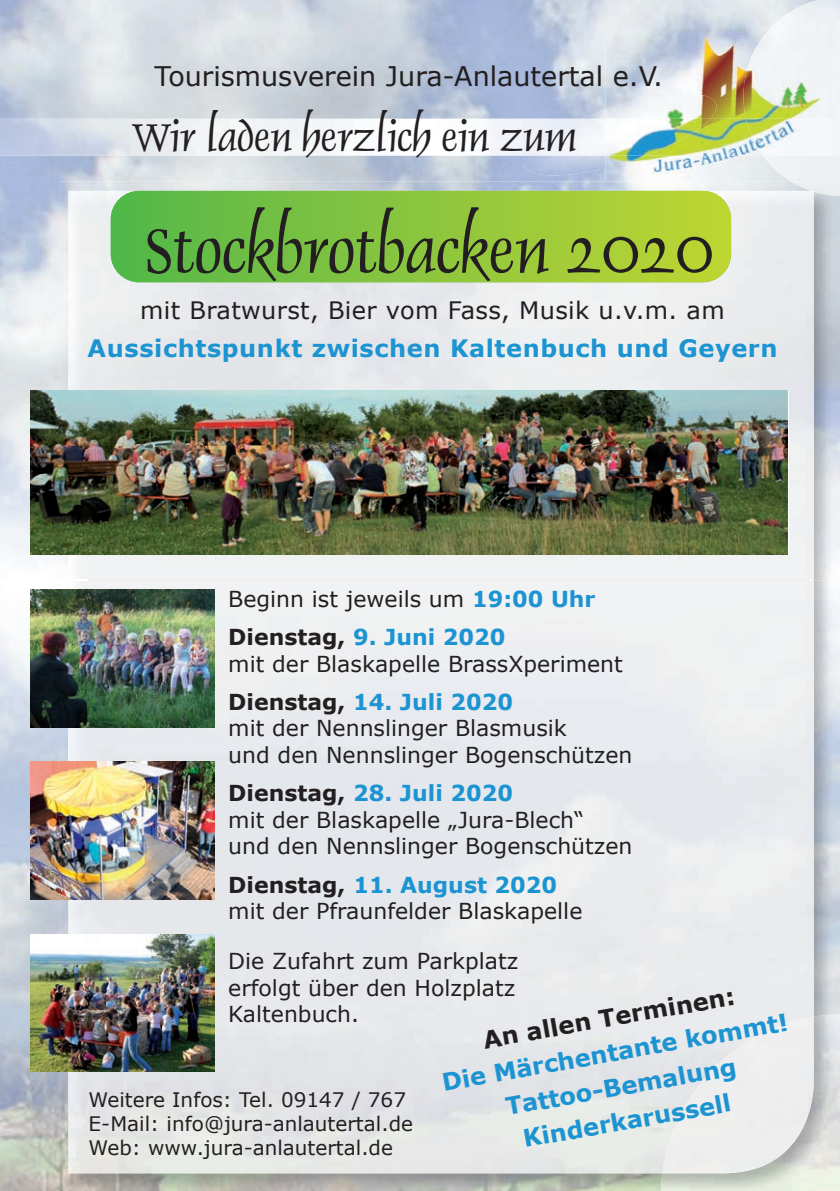
<style>
.page{position:relative;width:840px;height:1191px;background:#fff}
.page>*{position:absolute;margin:0;border:0;box-sizing:border-box;transform-origin:0 0}
.t1{font:70px "Dauphin Plain";color:#231f20}
.t2{font:44px "Dauphin Plain";color:#231f20}
.t3{font:27px "Verdana";color:#231f20}
.t4{font:700 24px/34.8px "Verdana";letter-spacing:.025em;color:#1c94d2;text-align:center}
.t5{font:24px "Verdana";letter-spacing:.015em;color:#231f20}
.t6{font:700 24px "Verdana";color:#231f20}
.t7{font:22px/26.4px "Verdana";color:#231f20}
.t8{font:20px/24px "Verdana";color:#231f20}
.s1{font-weight:700;color:#1c94d2}
.s2{font-weight:700}
</style>
<div class="page">
<svg style="left:0;top:0;width:581px;height:119px;background:#c8d1de"></svg>
<img style="left:813px;top:192px;width:27px;height:387px">
<img style="left:839px;top:375px;width:1px;height:204px">
<img style="left:0;top:375px;width:68px;height:189px">
<img style="left:813px;top:581px;width:27px;height:435px">
<img style="left:0;top:784px;width:59px;height:407px">
<img style="left:0;top:589px;width:68px;height:195px">
<img style="left:766px;top:0;width:73px;height:119px">
<img style="left:581px;top:110px;width:24px;height:9px">
<img style="left:523px;top:156px;width:82px;height:19px">
<img style="left:526px;top:119px;width:120px;height:37px">
<img style="left:59px;top:899px;width:602px;height:292px">
<img style="left:813px;top:579px;width:17px;height:2px">
<img style="left:790px;top:181px;width:49px;height:15px">
<div style="left:68px;top:191px;width:745px;height:388px;background:#e9ecef"></div>
<img style="left:68px;top:579px;width:745px;height:594px">
<div style="left:111px;top:191px;width:619px;height:91px;background:linear-gradient(to right,#54b749,#c0d532);border-radius:28px"></div>
<img style="left:31px;top:390px;width:756px;height:164px">
<img style="left:31px;top:934px;width:183px;height:138px">
<img style="left:31px;top:761px;width:183px;height:138px">
<img style="left:31px;top:589px;width:183px;height:138px">
<img style="left:605px;top:156px;width:157px;height:25px">
<img style="left:605px;top:32px;width:138px;height:87px">
<img style="left:762px;top:156px;width:69px;height:25px">
<img style="left:743px;top:32px;width:88px;height:87px">
<img style="left:646px;top:119px;width:99px;height:37px">
<img style="left:745px;top:119px;width:64px;height:37px">
<img style="left:605px;top:94px;width:111px;height:25px">
<img style="left:605px;top:156px;width:40px;height:12px">
<svg style="left:661px;top:1016px;width:179px;height:175px;background:#e4e5e4"></svg>
<p class="t3" style="left:154px;top:59px;width:509px">Tourismusverein Jura-Anlautertal e.V.</p>
<h2 class="t2" style="left:131px;top:110px;width:446px">Wir laden herzlich ein zum</h2>
<h1 class="t1" style="left:146px;top:207px;width:569px">Stockbrotbacken 2020</h1>
<p class="t5" style="left:140px;top:295px;width:585px">mit Bratwurst, Bier vom Fass, Musik u.v.m. am</p>
<p class="t4" style="left:87px;top:330px;width:691px">Aussichtspunkt zwischen Kaltenbuch und Geyern</p>
<p class="t7" style="left:228px;top:579px;width:368px;line-height:38.4px">Beginn ist jeweils um <span class="s1">19:00 Uhr<br></span><span class="s2">Dienstag,</span> <span class="s1">9. Juni 2020</span></p>
<p class="t7" style="left:228px;top:643px;width:396px;line-height:38.4px">mit der Blaskapelle BrassXperiment<br><span class="s2">Dienstag,</span> <span class="s1">14. Juli 2020</span></p>
<p class="t7" style="left:228px;top:714px;width:405px">mit der Nennslinger Blasmusik<br>und den Nennslinger Bogenschützen</p>
<p class="t7" style="left:228px;top:779px;width:405px"><span class="s2">Dienstag,</span> <span class="s1">28. Juli 2020<br></span>mit der Blaskapelle „Jura-Blech“<br>und den Nennslinger Bogenschützen</p>
<p class="t7" style="left:228px;top:870px;width:355px"><span class="s2">Dienstag,</span> <span class="s1">11. August 2020 </span>mit der Pfraunfelder Blaskapelle</p>
<p class="t7" style="left:228px;top:947px;width:291px">Die Zufahrt zum Parkplatz erfolgt über den Holzplatz<br>Kaltenbuch.</p>
<p class="t6" style="left:480px;top:1024px;width:257px;rotate:-10deg">An allen Terminen:</p>
<p class="t4" style="left:439px;top:1064px;width:352px;rotate:-10deg">Die Märchentante kommt!<br>Tattoo-Bemalung<br>Kinderkarussell</p>
<p class="t8" style="left:89px;top:1087px;width:326px">Weitere Infos: Tel. 09147 / 767<br>E-Mail: info@jura-anlautertal.de<br>Web: www.jura-anlautertal.de</p>
</div>
